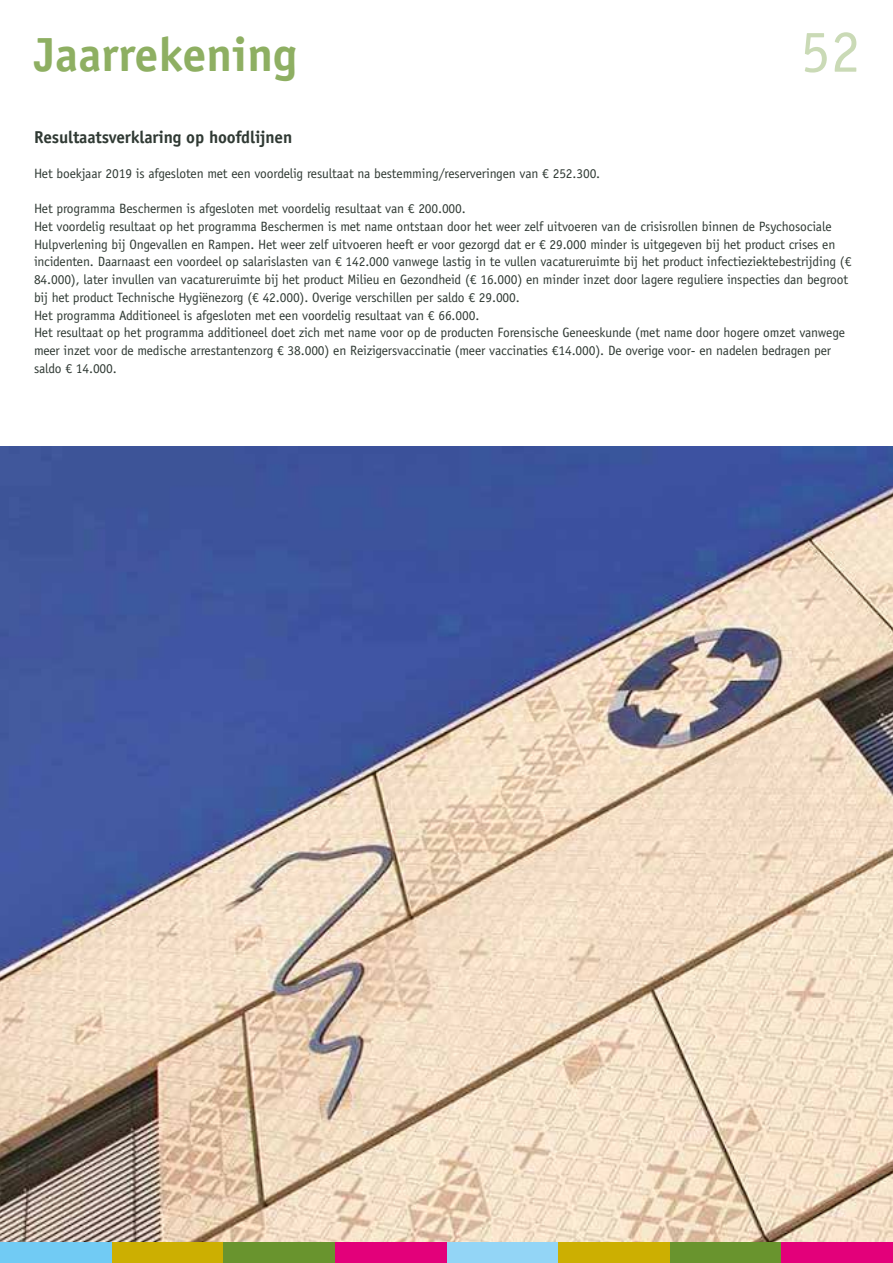
<style>
.page{position:relative;width:893px;height:1263px;background:#fff}
.page>*{position:absolute;margin:0;border:0;box-sizing:border-box;transform-origin:0 0}
.t1{font:60px "Officina Sans Std";color:#cadab6}
.t2{font:700 48px "Officina Sans Std";color:#8eaf62}
.t3{font:700 17.25px "Officina Sans Std";letter-spacing:-.01em;color:#303a34}
.t4{font:13.5px/17.7px "Officina Sans Std";letter-spacing:-.01em;color:#303a34}
</style>
<div class="page">
<div style="left:111px;top:1242px;width:112px;height:21px;background:#ccaf01"></div>
<div style="left:223px;top:1242px;width:112px;height:21px;background:#69942e"></div>
<div style="left:446px;top:1242px;width:112px;height:21px;background:#93d5f6"></div>
<div style="left:335px;top:1242px;width:111px;height:21px;background:#e3007a"></div>
<div style="left:0;top:1242px;width:112px;height:21px;background:#71cbf4"></div>
<div style="left:558px;top:1242px;width:112px;height:21px;background:#ccaf01"></div>
<div style="left:670px;top:1242px;width:111px;height:21px;background:#69942e"></div>
<div style="left:781px;top:1242px;width:112px;height:21px;background:#e3007a"></div>
<img style="left:0;top:446px;width:893px;height:796px">
<h2 class="t2" style="left:34px;top:25px;width:265px">Jaarrekening</h2>
<h1 class="t1" style="left:800px;top:16px;width:61px">52</h1>
<p class="t3" style="left:34px;top:126px;width:260px">Resultaatsverklaring op hoofdlijnen</p>
<p class="t4" style="left:34px;top:165px;width:568px">Het boekjaar 2019 is afgesloten met een voordelig resultaat na bestemming/reserveringen van € 252.300.</p>
<p class="t4" style="left:34px;top:200px;width:819px">Het programma Beschermen is afgesloten met voordelig resultaat van € 200.000.<br>Het voordelig resultaat op het programma Beschermen is met name ontstaan door het weer zelf uitvoeren van de crisisrollen binnen de Psychosociale Hulpverlening bij Ongevallen en Rampen. Het weer zelf uitvoeren heeft er voor gezorgd dat er € 29.000 minder is uitgegeven bij het product crises en incidenten. Daarnaast een voordeel op salarislasten van € 142.000 vanwege lastig in te vullen vacatureruimte bij het product infectieziektebestrijding (€ 84.000), later invullen van vacatureruimte bij het product Milieu en Gezondheid (€ 16.000) en minder inzet door lagere reguliere inspecties dan begroot bij het product Technische Hygiënezorg (€ 42.000). Overige verschillen per saldo € 29.000.<br>Het programma Additioneel is afgesloten met een voordelig resultaat van € 66.000.<br>Het resultaat op het programma additioneel doet zich met name voor op de producten Forensische Geneeskunde (met name door hogere omzet vanwege meer inzet voor de medische arrestantenzorg € 38.000) en Reizigersvaccinatie (meer vaccinaties €14.000). De overige voor- en nadelen bedragen per saldo € 14.000.</p>
</div>
